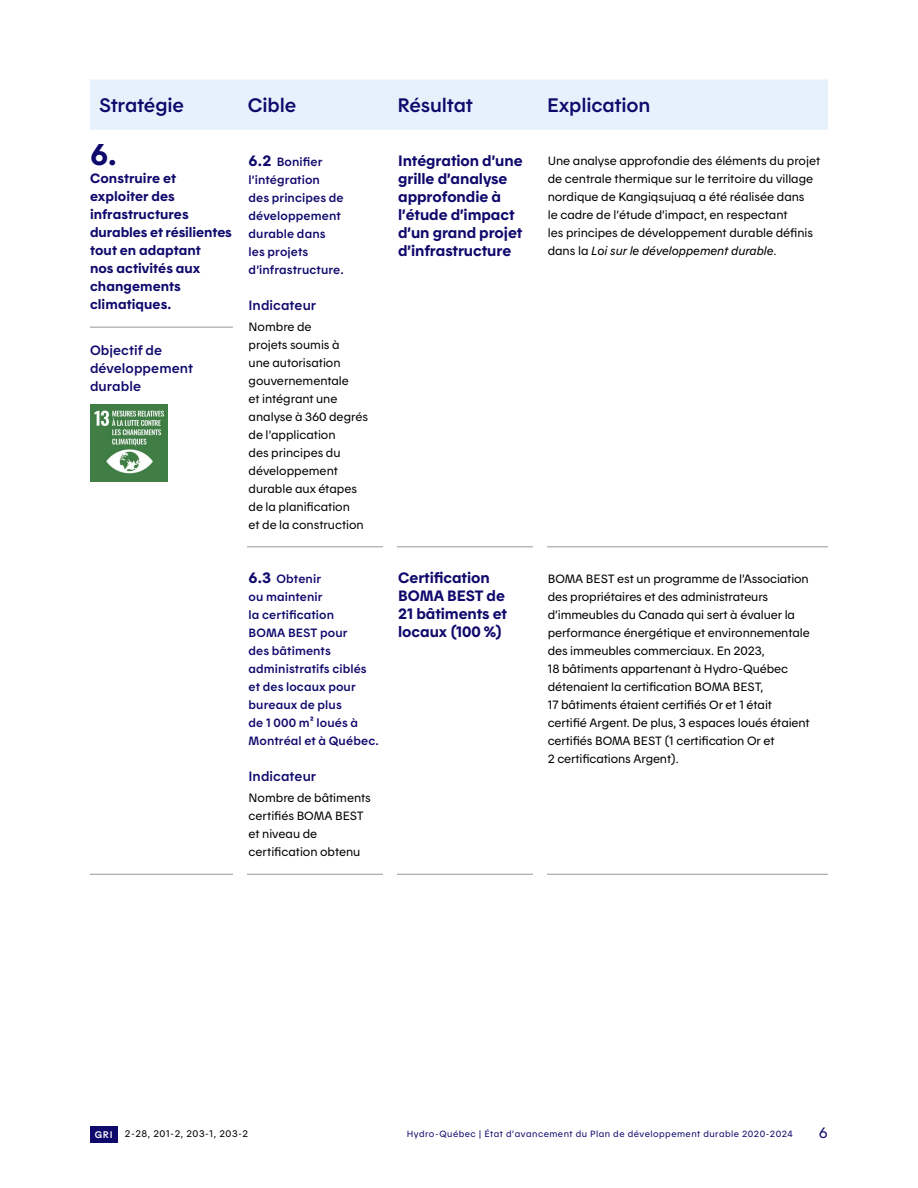
<style>
.page{position:relative;width:918px;height:1188px;background:#fff}
.page>*{position:absolute;margin:0;border:0;box-sizing:border-box;transform-origin:0 0}
.t1{font:30px "Hydro Quebec Gras";color:#0f096c}
.t2{font:19.5px "Hydro Quebec Demi";letter-spacing:-.01em;color:#0f096c}
.t3{font:15px/18px "Hydro Quebec Gras";letter-spacing:-.005em;color:#0f096c}
.t4{font:15px "Hydro Quebec Normal";color:#0f096c}
.t5{font:13.5px/18px "Hydro Quebec Gras";letter-spacing:.005em;color:#0f096c}
.t6{font:13.5px/18px "Hydro Quebec Demi";letter-spacing:.005em;color:#0f096c}
.t7{font:12px/18px "Hydro Quebec Normal";letter-spacing:-.01em;color:#000}
.t8{font:12px/18px "Hydro Quebec Demi";letter-spacing:.01em;color:#0f096c}
.t9{font:9.6px "Hydro Quebec Normal";letter-spacing:.05em;color:#000}
.t10{font:9.6px "Hydro Quebec Demi";color:#fff}
.t11{font:9px "Hydro Quebec Normal";letter-spacing:.05em;color:#0f096c}
.s1{font-family:"Hydro Quebec Italique"}
.s2{font-family:"Hydro Quebec Gras";font-size:15px}
</style>
<div class="page">
<div style="left:90px;top:80px;width:738px;height:50px;background:#e7f1fc"></div>
<hr style="left:240px;top:546px;width:149px;height:1px;background:#969798">
<hr style="left:389px;top:546px;width:150px;height:1px;background:#969798">
<hr style="left:539px;top:546px;width:289px;height:1px;background:#969798">
<hr style="left:90px;top:874px;width:150px;height:1px;background:#969798">
<hr style="left:240px;top:874px;width:149px;height:1px;background:#969798">
<hr style="left:389px;top:874px;width:150px;height:1px;background:#969798">
<hr style="left:539px;top:874px;width:289px;height:1px;background:#969798">
<hr style="left:90px;top:327px;width:150px;height:1px;background:#969798">
<img style="left:90px;top:404px;width:77px;height:77px">
<div style="left:383px;top:144px;width:14px;height:1044px;background:#fff"></div>
<div style="left:233px;top:135px;width:13px;height:1053px;background:#fff"></div>
<div style="left:533px;top:144px;width:13px;height:1044px;background:#fff"></div>
<div style="left:90px;top:1126px;width:27px;height:16px;background:#0f096c"></div>
<p class="t2" style="left:99px;top:93px;width:87px">Stratégie</p>
<p class="t2" style="left:248px;top:93px;width:50px">Cible</p>
<p class="t2" style="left:398px;top:93px;width:77px">Résultat</p>
<p class="t2" style="left:547px;top:93px;width:105px">Explication</p>
<p class="t1" style="left:90px;top:136px;width:28px">6.</p>
<p class="t5" style="left:90px;top:169px;width:143px">Construire et exploiter des infrastructures durables et résilientes tout en adaptant<br>nos activités aux changements climatiques.</p>
<p class="t6" style="left:90px;top:341px;width:104px">Objectif de développement durable</p>
<p class="t3" style="left:398px;top:151px;width:126px">Intégration d’une grille d’analyse approfondie à l’étude d’impact d’un grand projet d’infrastructure</p>
<p class="t7" style="left:548px;top:152px;width:274px">Une analyse approfondie des éléments du projet de centrale thermique sur le territoire du village nordique de Kangiqsujuaq a été réalisée dans<br>le cadre de l’étude d’impact, en respectant<br>les principes de développement durable définis dans la <span class="s1">Loi sur le développement durable</span>.</p>
<p class="t8" style="left:249px;top:152px;width:97px"><span class="s2">6.2</span> Bonifier l’intégration<br>des principes de développement durable dans les projets d’infrastructure.</p>
<p class="t6" style="left:249px;top:296px;width:69px">Indicateur</p>
<p class="t7" style="left:249px;top:317px;width:121px">Nombre de<br>projets soumis à<br>une autorisation gouvernementale<br>et intégrant une analyse à 360 degrés de l’application<br>des principes du développement durable aux étapes de la planification<br>et de la construction</p>
<p class="t8" style="left:249px;top:570px;width:132px"><span class="s2">6.3</span> Obtenir<br>ou maintenir<br>la certification<br>BOMA BEST pour<br>des bâtiments administratifs ciblés et des locaux pour bureaux de plus<br>de 1 000 m² loués à<br>Montréal et à Québec.</p>
<p class="t6" style="left:249px;top:767px;width:69px">Indicateur</p>
<p class="t7" style="left:249px;top:789px;width:124px">Nombre de bâtiments certifiés BOMA BEST et niveau de certification obtenu</p>
<p class="t3" style="left:398px;top:569px;width:110px">Certification<br>BOMA BEST de<br>21 bâtiments et locaux (100 %)</p>
<p class="t7" style="left:548px;top:569px;width:264px">BOMA BEST est un programme de l’Association des propriétaires et des administrateurs d’immeubles du Canada qui sert à évaluer la performance énergétique et environnementale des immeubles commerciaux. En 2023,<br>18 bâtiments appartenant à Hydro‑Québec détenaient la certification BOMA BEST,<br>17 bâtiments étaient certifiés Or et 1 était certifié Argent. De plus, 3 espaces loués étaient certifiés BOMA BEST (1 certification Or et<br>2 certifications Argent).</p>
<p class="t10" style="left:95px;top:1128px;width:19px">GRI</p>
<p class="t9" style="left:125px;top:1128px;width:125px">2-28, 201-2, 203-1, 203-2</p>
<p class="t11" style="left:407px;top:1129px;width:387px">Hydro-Québec | État d’avancement du Plan de développement durable 2020-2024</p>
<p class="t4" style="left:819px;top:1123px;width:11px">6</p>
</div>
